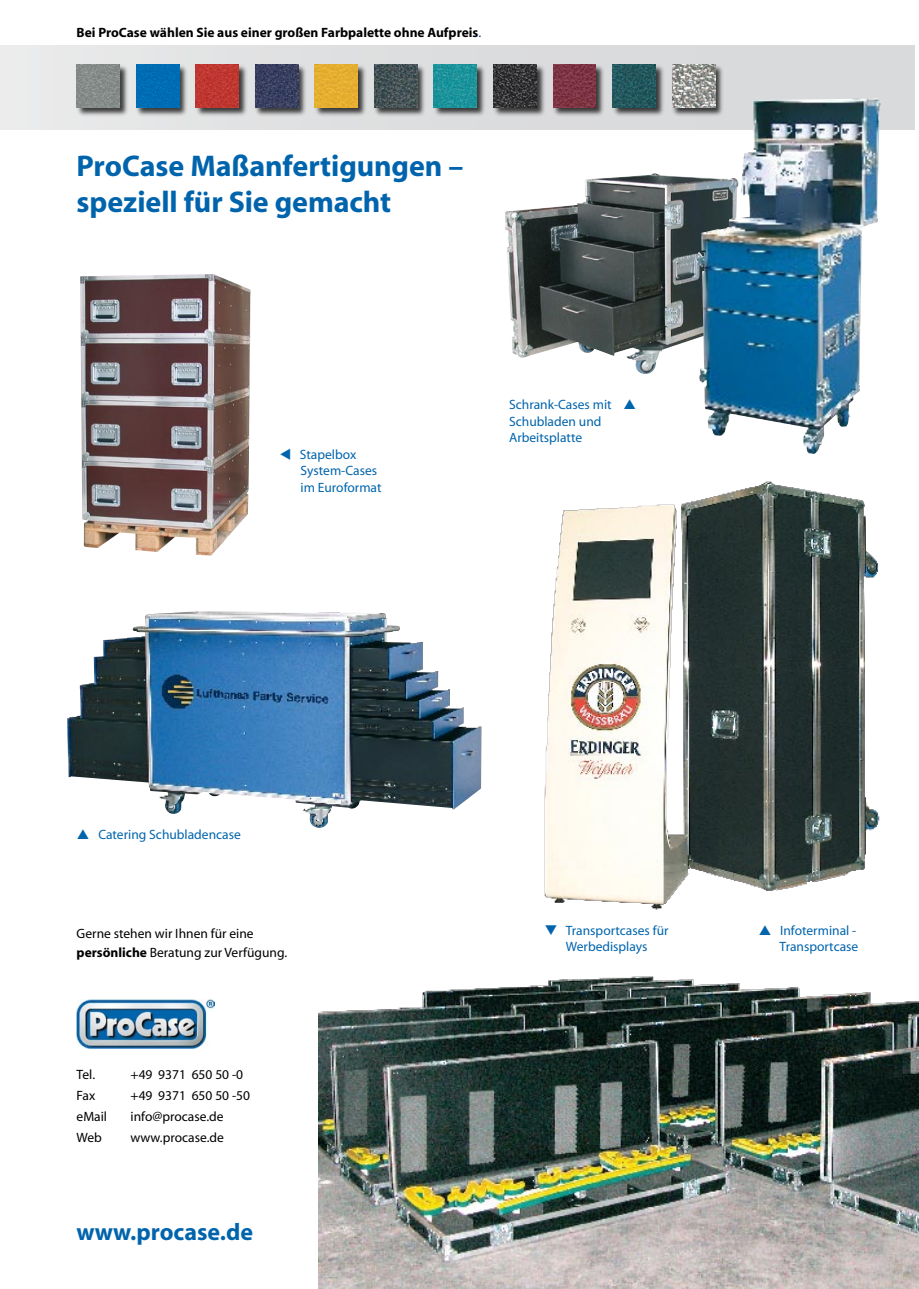
<style>
.page{position:relative;width:919px;height:1289px;background:#fff}
.page>*{position:absolute;margin:0;border:0;box-sizing:border-box;transform-origin:0 0}
.t1{font:700 30px/36px "Myriad";letter-spacing:-.005em;color:#0064ad}
.t2{font:700 24px "Myriad";color:#0064ad}
.t3{font:13.5px/16.5px "Myriad";color:#0064ad}
.t4{font:13.5px/19.5px "Myriad";color:#000}
.t5{font:700 13.5px "Myriad";color:#000}
.s1{font-weight:400;color:#004588}
.s2{font-weight:700}
</style>
<div class="page">
<img style="left:505px;top:173px;width:191px;height:201px">
<img style="left:318px;top:976px;width:600px;height:312px">
<div style="left:0;top:45px;width:914px;height:84px;background:linear-gradient(to right,#e7e8e8,#d5d6d8)"></div>
<div style="left:75px;top:63px;width:54px;height:54px;background:#000;opacity:.75"></div>
<img style="left:77px;top:65px;width:42px;height:43px">
<div style="left:135px;top:63px;width:54px;height:54px;background:#000;opacity:.75"></div>
<img style="left:136px;top:65px;width:43px;height:43px">
<div style="left:194px;top:63px;width:54px;height:54px;background:#000;opacity:.75"></div>
<img style="left:196px;top:65px;width:42px;height:43px">
<div style="left:254px;top:63px;width:54px;height:54px;background:#000;opacity:.75"></div>
<img style="left:255px;top:65px;width:43px;height:43px">
<div style="left:313px;top:63px;width:54px;height:54px;background:#000;opacity:.75"></div>
<img style="left:315px;top:65px;width:42px;height:43px">
<div style="left:373px;top:63px;width:54px;height:54px;background:#000;opacity:.75"></div>
<img style="left:374px;top:65px;width:43px;height:43px">
<div style="left:432px;top:63px;width:54px;height:54px;background:#000;opacity:.75"></div>
<img style="left:434px;top:65px;width:43px;height:43px">
<div style="left:551px;top:63px;width:54px;height:54px;background:#000;opacity:.75"></div>
<img style="left:553px;top:65px;width:43px;height:43px">
<div style="left:611px;top:63px;width:54px;height:54px;background:#000;opacity:.75"></div>
<img style="left:612px;top:65px;width:43px;height:43px">
<div style="left:670px;top:63px;width:54px;height:54px;background:#000;opacity:.75"></div>
<img style="left:672px;top:65px;width:43px;height:43px">
<div style="left:492px;top:63px;width:54px;height:54px;background:#000;opacity:.75"></div>
<img style="left:493px;top:65px;width:43px;height:43px">
<img style="left:544px;top:481px;width:336px;height:429px">
<img style="left:80px;top:274px;width:170px;height:281px">
<img style="left:67px;top:611px;width:414px;height:217px">
<img style="left:696px;top:97px;width:187px;height:357px">
<img style="left:77px;top:999px;width:138px;height:49px">
<p class="t5" style="left:77px;top:25px;width:406px">Bei ProCase wählen Sie aus einer großen Farbpalette ohne Aufpreis<span class="s1">.</span></p>
<h1 class="t1" style="left:77px;top:149px;width:388px">ProCase Maßanfertigungen – speziell für Sie gemacht</h1>
<p class="t3" style="left:300px;top:446px;width:82px;text-indent:-21px">▼ Stapelbox<br>System-Cases im Euroformat</p>
<p class="t3" style="left:509px;top:397px;width:104px">Schrank-Cases mit<br>Schubladen und<br>Arbeitsplatte</p>
<p class="t3" style="left:98px;top:826px;width:144px">Catering Schubladencase</p>
<p class="t4" style="left:77px;top:923px;width:212px">Gerne stehen wir Ihnen für eine <span class="s2">persönliche</span> Beratung zur Verfügung.</p>
<p class="t4" style="left:77px;top:1065px;width:20px">Tel.</p>
<p class="t4" style="left:131px;top:1065px;width:114px">+49 9371 650 50 -0</p>
<p class="t4" style="left:77px;top:1086px;width:20px">Fax</p>
<p class="t4" style="left:131px;top:1086px;width:121px">+49 9371 650 50 -50</p>
<p class="t4" style="left:77px;top:1107px;width:32px">eMail</p>
<p class="t4" style="left:131px;top:1107px;width:94px">info@procase.de</p>
<p class="t4" style="left:77px;top:1128px;width:27px">Web</p>
<p class="t4" style="left:131px;top:1128px;width:95px">www.procase.de</p>
<h2 class="t2" style="left:77px;top:1219px;width:178px">www.procase.de</h2>
<p class="t3" style="left:544px;top:922px;width:125px;text-align:center">❑ Transportcases für<br>Werbedisplays</p>
<p class="t3" style="left:779px;top:922px;width:80px">Infoterminal -<br>Transportcase</p>
</div>
